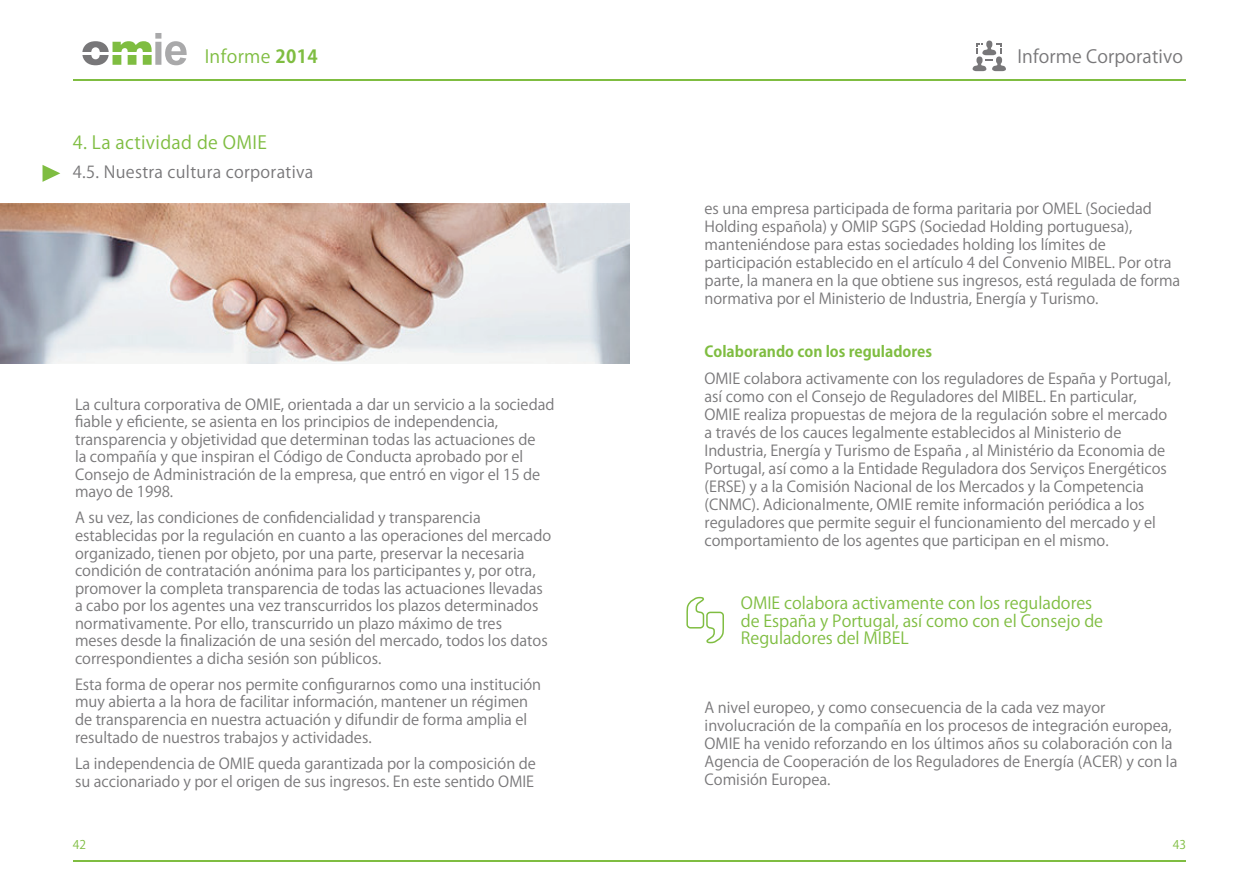
<style>
.page{position:relative;width:1259px;height:893px;background:#fff}
.page>*{position:absolute;margin:0;border:0;box-sizing:border-box;transform-origin:0 0}
.t1{font:18px "Koz Go Pr 6 N";letter-spacing:.02em;color:#7fbd41}
.t2{font:18px "Koz Go Pr 6 N";letter-spacing:.005em;color:#787779}
.t3{font:16.5px/17.7px "Koz Go Pr 6 N";color:#7fbd41}
.t4{font:16.5px "Koz Go Pr 6 N";letter-spacing:.02em;color:#787779}
.t5{font:15px/18px "Koz Go Pr 6 N";color:#787779}
.t6{font:700 15px "Koz Go Pr 6 N";color:#7fbd41}
.t7{font:12px "Koz Go Pr 6 N";color:#7fbd41}
.s1{font-weight:700}
</style>
<div class="page">
<svg style="left:82px;top:33px;width:105px;height:32px"></svg>
<hr style="left:73px;top:79px;width:556px;height:2px;background:#7fbd41">
<hr style="left:73px;top:860px;width:556px;height:2px;background:#7fbd41">
<hr style="left:629px;top:79px;width:557px;height:2px;background:#7fbd41">
<hr style="left:629px;top:860px;width:557px;height:2px;background:#7fbd41">
<svg style="left:972px;top:41px;width:34px;height:30px"></svg>
<svg style="left:43px;top:165px;width:17px;height:17px"></svg>
<img style="left:0;top:203px;width:629px;height:161px">
<svg style="left:686px;top:596px;width:38px;height:48px"></svg>
<p class="t1" style="left:205px;top:47px;width:115px">Informe <span class="s1">2014</span></p>
<p class="t1" style="left:73px;top:133px;width:196px">4. La actividad de OMIE</p>
<p class="t4" style="left:73px;top:163px;width:242px">4.5. Nuestra cultura corporativa</p>
<p class="t5" style="left:75px;top:396px;width:481px;line-height:17.5px">La cultura corporativa de OMIE, orientada a dar un servicio a la sociedad fiable y eficiente, se asienta en los principios de independencia, transparencia y objetividad que determinan todas las actuaciones de<br>la compañía y que inspiran el Código de Conducta aprobado por el Consejo de Administración de la empresa, que entró en vigor el 15 de mayo de 1998.</p>
<p class="t5" style="left:75px;top:509px;width:478px;line-height:17.5px">A su vez, las condiciones de confidencialidad y transparencia establecidas por la regulación en cuanto a las operaciones del mercado organizado, tienen por objeto, por una parte, preservar la necesaria condición de contratación anónima para los participantes y, por otra, promover la completa transparencia de todas las actuaciones llevadas a cabo por los agentes una vez transcurridos los plazos determinados normativamente. Por ello, transcurrido un plazo máximo de tres<br>meses desde la finalización de una sesión del mercado, todos los datos correspondientes a dicha sesión son públicos.</p>
<p class="t5" style="left:75px;top:676px;width:468px;line-height:17.5px">Esta forma de operar nos permite configurarnos como una institución muy abierta a la hora de facilitar información, mantener un régimen de transparencia en nuestra actuación y difundir de forma amplia el resultado de nuestros trabajos y actividades.</p>
<p class="t5" style="left:75px;top:754px;width:462px">La independencia de OMIE queda garantizada por la composición de su accionariado y por el origen de sus ingresos. En este sentido OMIE</p>
<p class="t2" style="left:1017px;top:47px;width:167px">Informe Corporativo</p>
<p class="t5" style="left:704px;top:200px;width:477px">es una empresa participada de forma paritaria por OMEL (Sociedad Holding española) y OMIP SGPS (Sociedad Holding portuguesa), manteniéndose para estas sociedades holding los límites de participación establecido en el artículo 4 del Convenio MIBEL. Por otra parte, la manera en la que obtiene sus ingresos, está regulada de forma normativa por el Ministerio de Industria, Energía y Turismo.</p>
<p class="t6" style="left:704px;top:343px;width:229px">Colaborando con los reguladores</p>
<p class="t5" style="left:704px;top:369px;width:468px">OMIE colabora activamente con los reguladores de España y Portugal, así como con el Consejo de Reguladores del MIBEL. En particular, OMIE realiza propuestas de mejora de la regulación sobre el mercado a través de los cauces legalmente establecidos al Ministerio de Industria, Energía y Turismo de España , al Ministério da Economia de Portugal, así como a la Entidade Reguladora dos Serviços Energéticos (ERSE) y a la Comisión Nacional de los Mercados y la Competencia (CNMC). Adicionalmente, OMIE remite información periódica a los reguladores que permite seguir el funcionamiento del mercado y el comportamiento de los agentes que participan en el mismo.</p>
<p class="t3" style="left:741px;top:594px;width:364px">OMIE colabora activamente con los reguladores de España y Portugal, así como con el Consejo de<br>Reguladores del MIBEL</p>
<p class="t5" style="left:704px;top:699px;width:474px">A nivel europeo, y como consecuencia de la cada vez mayor involucración de la compañía en los procesos de integración europea, OMIE ha venido reforzando en los últimos años su colaboración con la Agencia de Cooperación de los Reguladores de Energía (ACER) y con la Comisión Europea.</p>
<p class="t7" style="left:73px;top:838px;width:15px">42</p>
<p class="t7" style="left:1173px;top:838px;width:15px">43</p>
</div>
